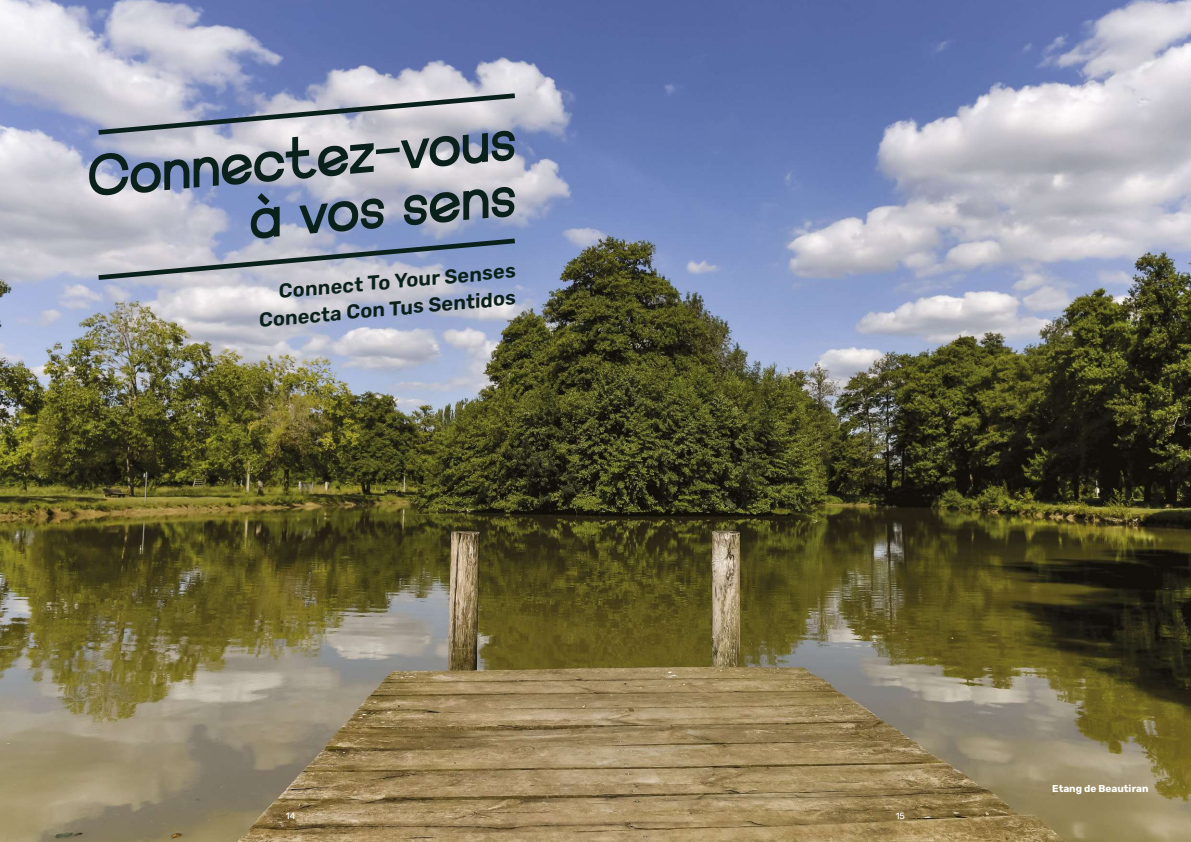
<style>
.page{position:relative;width:1191px;height:842px;background:#fff}
.page>*{position:absolute;margin:0;border:0;box-sizing:border-box;transform-origin:0 0}
.t1{font:67.9px/55.9px "Xonda Plus";color:#0a201a;text-align:right}
.t2{font:600 20px/26.9px "Rubik";color:#0a201a;text-align:right}
.t3{font:700 10px "Rubik";color:#fff}
.t4{font:9px "Rubik";color:#fff}
</style>
<div class="page">
<img style="left:0;top:0;width:1191px;height:842px">
<svg style="left:93px;top:236px;width:427px;height:47px;background:#9fa7bb"></svg>
<svg style="left:93px;top:91px;width:427px;height:47px;background:#acb0be"></svg>
<h1 class="t1" style="left:84px;top:148px;width:431px;rotate:-5deg">Connectez-vous à vos sens</h1>
<p class="t2" style="left:255px;top:280px;width:262px;rotate:-5deg">Connect To Your Senses<br>Conecta Con Tus Sentidos</p>
<p class="t4" style="left:286px;top:810px;width:11px">14</p>
<p class="t4" style="left:895px;top:810px;width:11px">15</p>
<p class="t3" style="left:1052px;top:783px;width:98px">Etang de Beautiran</p>
</div>
